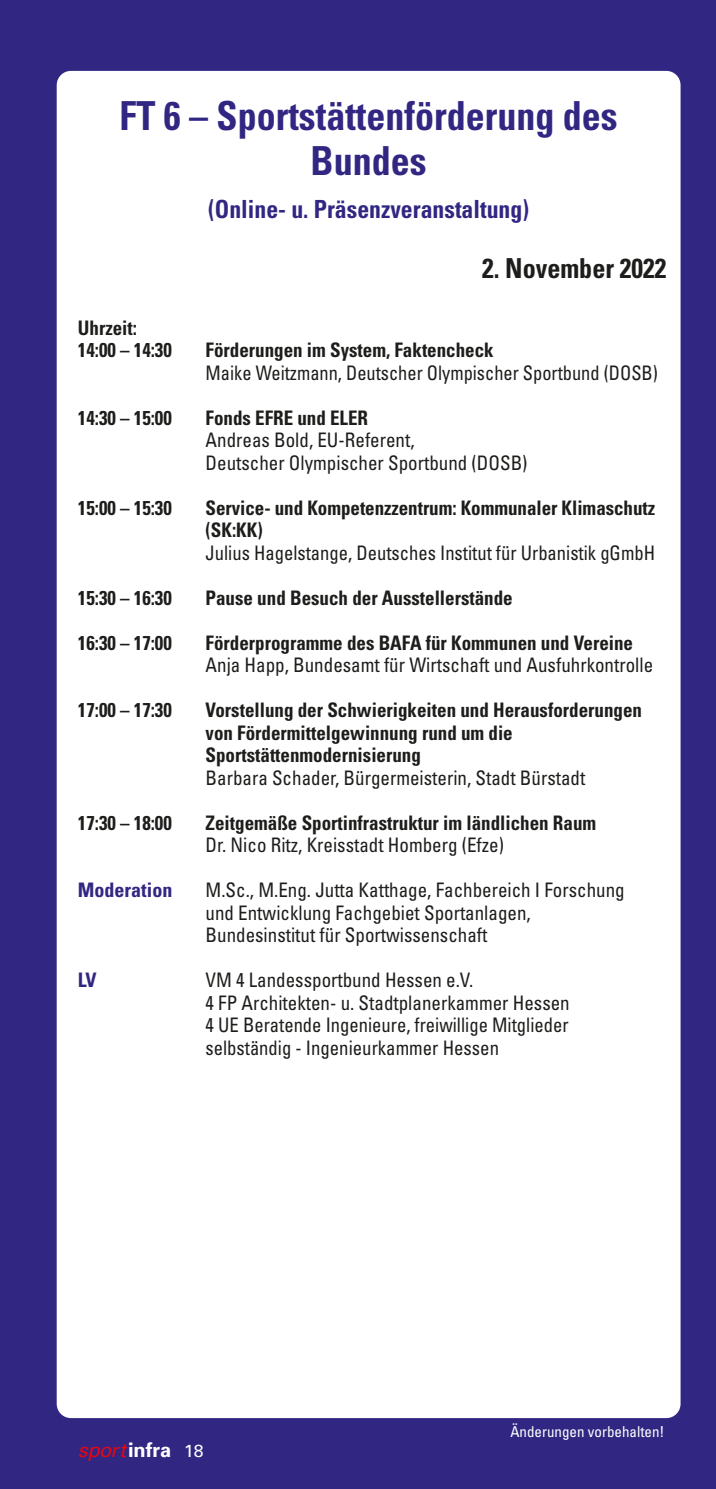
<style>
.page{position:relative;width:716px;height:1489px;background:#fff}
.page>*{position:absolute;margin:0;border:0;box-sizing:border-box;transform-origin:0 0}
.t1{font:700 condensed 40px/45px "Univers";color:#312783;text-align:center;scale:.95 1}
.t2{font:700 condensed 27.5px "Univers";color:#1d1d1b;scale:.95 1}
.t3{font:700 condensed 25px "Univers";color:#312783;scale:.95 1}
.t4{font:condensed 20px/22.5px "Univers";color:#1d1d1b;scale:.95 1}
.t5{font:700 condensed 20px/22.5px "Univers";color:#1d1d1b;scale:.95 1}
.t6{font:condensed 20px "Univers";color:#1d1d1b;scale:.93 1}
.t7{font:condensed 20px "Univers";color:#1d1d1b;scale:.92 1}
.t8{font:italic 20px "Univers";letter-spacing:-.03em;color:#e30614}
.t9{font:700 condensed 20px "Univers";color:#312783}
.t10{font:condensed 15px "Univers";color:#fff}
.s1{font-weight:700;font-style:normal;color:#fff}
.s2{font-style:normal;font-size:17.5px;color:#fff}
</style>
<div class="page">
<div style="left:0;top:0;width:716px;height:1488px;background:#312783"></div>
<div style="left:57px;top:71px;width:623px;height:1346px;background:#fff;border-radius:14px"></div>
<h1 class="t1" style="left:119px;top:93px;width:526px">FT 6 – Sportstättenförderung des<br>Bundes</h1>
<p class="t3" style="left:208px;top:193px;width:339px">(Online- u. Präsenzveranstaltung)</p>
<h2 class="t2" style="left:482px;top:251px;width:195px">2. November 2022</h2>
<p class="t5" style="left:78px;top:316px;width:100px">Uhrzeit:<br>14:00 – 14:30</p>
<p class="t5" style="left:206px;top:338px;width:305px">Förderungen im System, Faktencheck</p>
<p class="t7" style="left:206px;top:360px;width:493px">Maike Weitzmann, Deutscher Olympischer Sportbund (DOSB)</p>
<p class="t5" style="left:78px;top:406px;width:100px">14:30 – 15:00</p>
<p class="t5" style="left:206px;top:406px;width:173px">Fonds EFRE und ELER</p>
<p class="t4" style="left:206px;top:428px;width:340px">Andreas Bold, EU-Referent,<br>Deutscher Olympischer Sportbund (DOSB)</p>
<p class="t5" style="left:78px;top:496px;width:100px">15:00 – 15:30</p>
<p class="t5" style="left:206px;top:496px;width:475px">Service- und Kompetenzzentrum: Kommunaler Klimaschutz (SK:KK)</p>
<p class="t6" style="left:206px;top:540px;width:485px">Julius Hagelstange, Deutsches Institut für Urbanistik gGmbH</p>
<p class="t5" style="left:78px;top:586px;width:100px">15:30 – 16:30</p>
<p class="t5" style="left:206px;top:586px;width:325px">Pause und Besuch der Ausstellerstände</p>
<p class="t5" style="left:78px;top:631px;width:100px">16:30 – 17:00</p>
<p class="t5" style="left:206px;top:631px;width:451px">Förderprogramme des BAFA für Kommunen und Vereine</p>
<p class="t4" style="left:206px;top:653px;width:473px">Anja Happ, Bundesamt für Wirtschaft und Ausfuhrkontrolle</p>
<p class="t5" style="left:78px;top:698px;width:100px">17:00 – 17:30</p>
<p class="t5" style="left:206px;top:698px;width:461px">Vorstellung der Schwierigkeiten und Herausforderungen von Fördermittelgewinnung rund um die<br>Sportstättenmodernisierung</p>
<p class="t4" style="left:206px;top:765px;width:401px">Barbara Schader, Bürgermeisterin, Stadt Bürstadt</p>
<p class="t5" style="left:78px;top:811px;width:100px">17:30 – 18:00</p>
<p class="t5" style="left:206px;top:811px;width:413px">Zeitgemäße Sportinfrastruktur im ländlichen Raum</p>
<p class="t4" style="left:206px;top:833px;width:316px">Dr. Nico Ritz, Kreisstadt Homberg (Efze)</p>
<p class="t9" style="left:78px;top:877px;width:96px">Moderation</p>
<p class="t4" style="left:206px;top:878px;width:443px">M.Sc., M.Eng. Jutta Katthage, Fachbereich I Forschung und Entwicklung Fachgebiet Sportanlagen,<br>Bundesinstitut für Sportwissenschaft</p>
<p class="t9" style="left:78px;top:967px;width:20px">LV</p>
<p class="t4" style="left:206px;top:968px;width:385px">VM 4 Landessportbund Hessen e.V.<br>4 FP Architekten- u. Stadtplanerkammer Hessen 4 UE Beratende Ingenieure, freiwillige Mitglieder selbständig - Ingenieurkammer Hessen</p>
<p class="t8" style="left:78px;top:1438px;width:127px">sport<span class="s1">infra</span> <span class="s2">18</span></p>
<p class="t10" style="left:510px;top:1422px;width:156px">Änderungen vorbehalten!</p>
</div>
